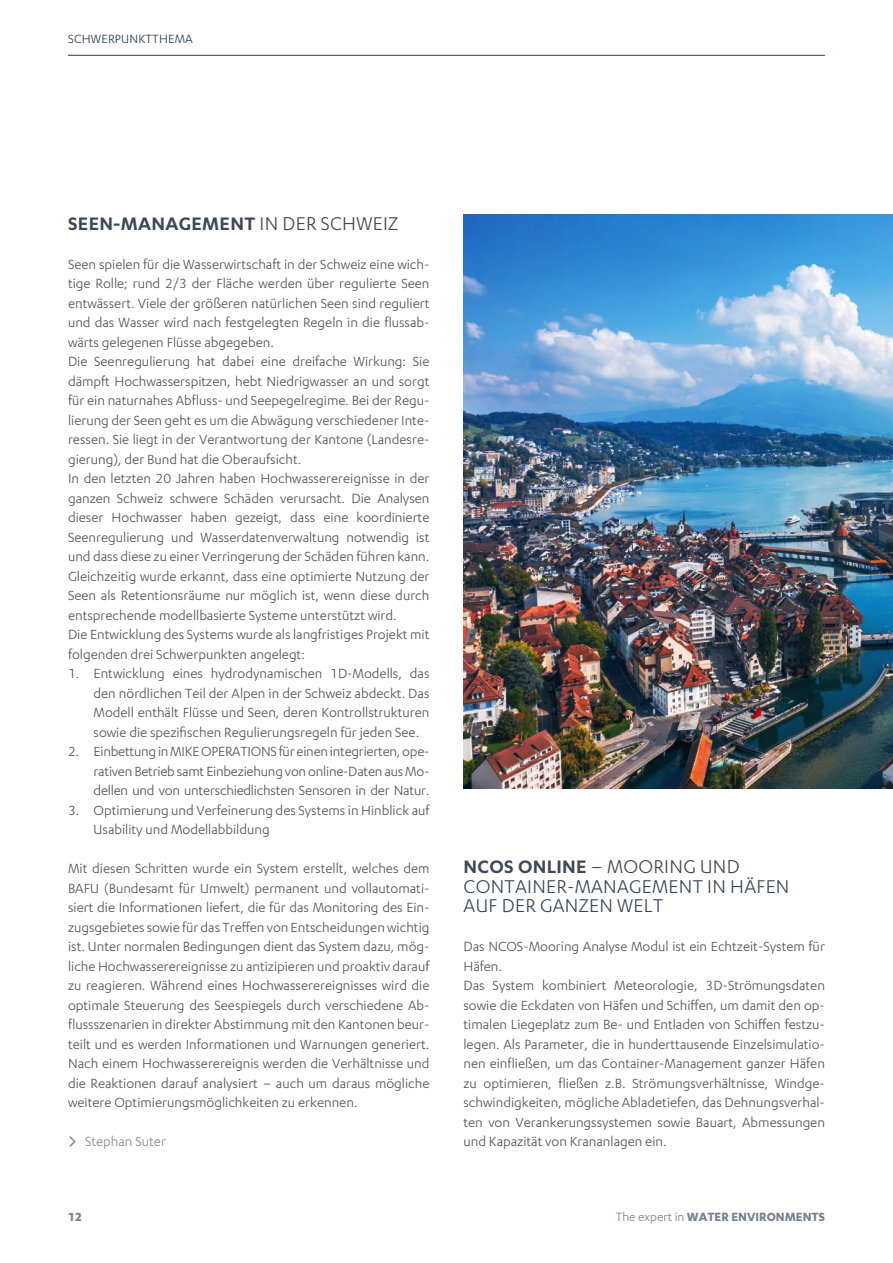
<style>
.page{position:relative;width:893px;height:1263px;background:#fff}
.page>*{position:absolute;margin:0;border:0;box-sizing:border-box;transform-origin:0 0}
.t1{font:21px/19.5px "Karbon DHI";letter-spacing:.015em;color:#3c495a}
.t2{font:600 21px "Karbon DHI";letter-spacing:.015em;color:#3c495a}
.t3{font:15px/19.5px "Karbon DHI";color:#555454}
.t4{font:15px "Karbon DHI";color:#858b93}
.t5{font:700 13.5px "Karbon DHI";color:#798189}
.t6{font:13.5px "Karbon DHI";letter-spacing:.015em;color:#2b3d4e}
.s1{font-weight:400}
.s2{font-weight:600}
</style>
<div class="page">
<hr style="left:68px;top:55px;width:757px;height:1px;background:#2b3d4e">
<img style="left:463px;top:214px;width:430px;height:575px">
<p class="t6" style="left:68px;top:32px;width:126px">SCHWERPUNKTTHEMA</p>
<h1 class="t2" style="left:68px;top:211px;width:332px">SEEN-MANAGEMENT <span class="s1">IN DER SCHWEIZ</span></h1>
<p class="t3" style="left:68px;top:254px;width:363px">Seen spielen für die Wasserwirtschaft in der Schweiz eine wich&shy;tige Rolle; rund 2/3 der Fläche werden über regulierte Seen entwässert. Viele der größeren natürlichen Seen sind reguliert und das Wasser wird nach festgelegten Regeln in die flussab&shy;wärts gelegenen Flüsse abgegeben.<br>Die Seenregulierung hat dabei eine dreifache Wirkung: Sie dämpft Hochwasserspitzen, hebt Niedrigwasser an und sorgt für ein naturnahes Abfluss- und Seepegelregime. Bei der Regu&shy;lierung der Seen geht es um die Abwägung verschiedener Inte&shy;ressen. Sie liegt in der Verantwortung der Kantone (Landesre&shy;gierung), der Bund hat die Oberaufsicht.<br>In den letzten 20 Jahren haben Hochwasserereignisse in der ganzen Schweiz schwere Schäden verursacht. Die Analysen dieser Hochwasser haben gezeigt, dass eine koordinierte Seenregulierung und Wasserdatenverwaltung notwendig ist und dass diese zu einer Verringerung der Schäden führen kann.<br>Gleichzeitig wurde erkannt, dass eine optimierte Nutzung der Seen als Retentionsräume nur möglich ist, wenn diese durch entsprechende modellbasierte Systeme unterstützt wird.<br>Die Entwicklung des Systems wurde als langfristiges Projekt mit folgenden drei Schwerpunkten angelegt:</p>
<p class="t3" style="left:94px;top:663px;width:337px;text-align:justify;text-indent:-26px">1. Entwicklung eines hydrodynamischen 1D-Modells, das den nördlichen Teil der Alpen in der Schweiz abdeckt. Das Modell enthält Flüsse und Seen, deren Kontrollstrukturen sowie die spezifischen Regulierungsregeln für jeden See.</p>
<p class="t3" style="left:94px;top:741px;width:337px;text-align:justify;text-indent:-26px">2. Einbettung in MIKE OPERATIONS für einen integrierten, ope&shy;rativen Betrieb samt Einbeziehung von online-Daten aus Mo&shy;dellen und von unterschiedlichsten Sensoren in der Natur.</p>
<p class="t3" style="left:94px;top:800px;width:337px;text-indent:-26px">3. Optimierung und Verfeinerung des Systems in Hinblick auf<br>Usability und Modellabbildung</p>
<p class="t3" style="left:68px;top:858px;width:363px;text-align:justify">Mit diesen Schritten wurde ein System erstellt, welches dem BAFU (Bundesamt für Umwelt) permanent und vollautomati&shy;siert die Informationen liefert, die für das Monitoring des Ein&shy;zugsgebietes sowie für das Treffen von Entscheidungen wichtig ist. Unter normalen Bedingungen dient das System dazu, mög&shy;liche Hochwasserereignisse zu antizipieren und proaktiv darauf zu reagieren. Während eines Hochwasserereignisses wird die optimale Steuerung des Seespiegels durch verschiedene Ab&shy;flussszenarien in direkter Abstimmung mit den Kantonen beur&shy;teilt und es werden Informationen und Warnungen generiert.<br>Nach einem Hochwasserereignis werden die Verhältnisse und die Reaktionen darauf analysiert – auch um daraus mögliche weitere Optimierungsmöglichkeiten zu erkennen.</p>
<p class="t4" style="left:85px;top:1133px;width:82px">Stephan Suter</p>
<p class="t5" style="left:68px;top:1209px;width:16px">12</p>
<h1 class="t1" style="left:464px;top:856px;width:327px"><span class="s2">NCOS ONLINE</span> – MOORING UND<br>CONTAINER-MANAGEMENT IN HÄFEN<br>AUF DER GANZEN WELT</h1>
<p class="t3" style="left:463px;top:936px;width:363px">Das NCOS-Mooring Analyse Modul ist ein Echtzeit-System für Häfen.<br>Das System kombiniert Meteorologie, 3D-Strömungsdaten sowie die Eckdaten von Häfen und Schiffen, um damit den op&shy;timalen Liegeplatz zum Be- und Entladen von Schiffen festzu&shy;legen. Als Parameter, die in hunderttausende Einzelsimulatio&shy;nen einfließen, um das Container-Management ganzer Häfen zu optimieren, fließen z.B. Strömungsverhältnisse, Windge&shy;schwindigkeiten, mögliche Abladetiefen, das Dehnungsverhal&shy;ten von Verankerungssystemen sowie Bauart, Abmessungen und Kapazität von Krananlagen ein.</p>
<p class="t5" style="left:616px;top:1209px;width:210px"><span class="s1">The expert in</span> WATER ENVIRONMENTS</p>
</div>
